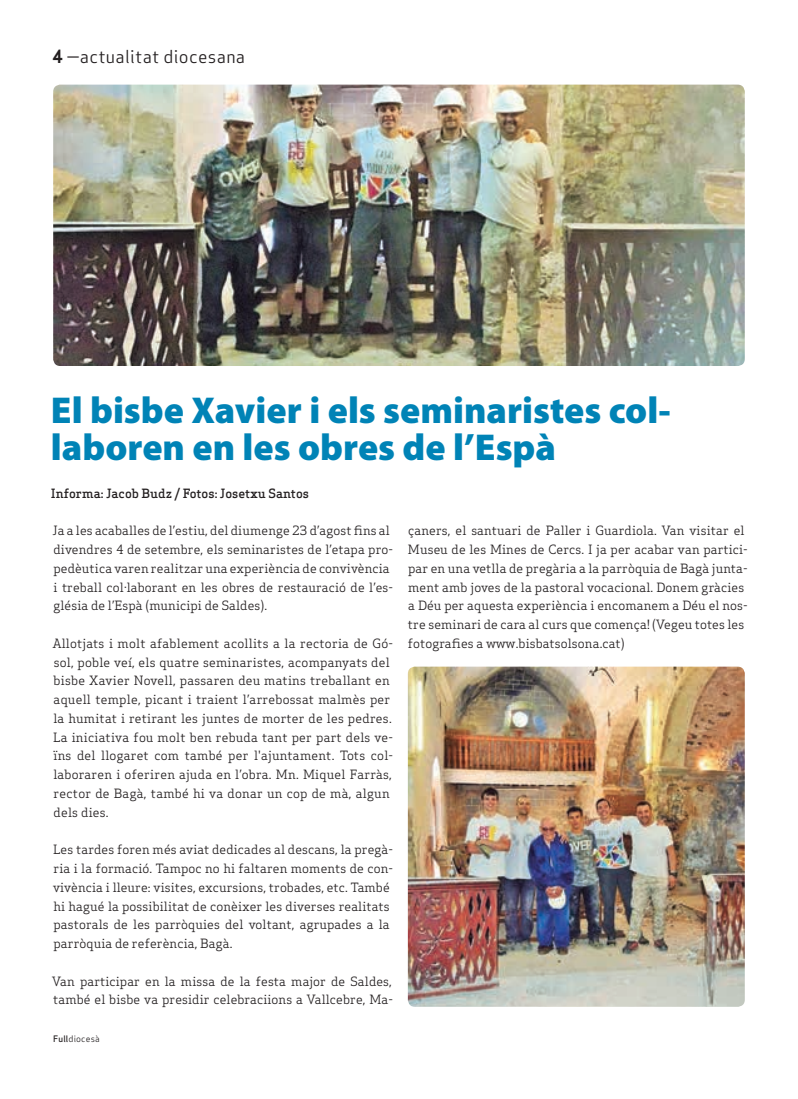
<style>
.page{position:relative;width:798px;height:1099px;background:#fff}
.page>*{position:absolute;margin:0;border:0;box-sizing:border-box;transform-origin:0 0}
.Titulars{font:900 37.5px/37.5px "Myriad Pro";color:#0083b6}
.Capçalera{font:17.5px "Apex Sans Book T";letter-spacing:.02em;color:#231f20}
.Text_General{font:12.5px/18.8px "Apex Serif";letter-spacing:.01em;color:#231f20}
.Autors{font:500 12.5px "Apex Serif";color:#231f20}
.Data_Peu{font:8.75px "Apex Sans Book T";letter-spacing:.02em;color:#231f20}
.s1{font-family:"Apex Sans Bold T"}
.s2{font-family:"Apex Sans Medium T"}
</style>
<div class="page">
<img style="left:53px;top:85px;width:691px;height:281px">
<img style="left:407px;top:666px;width:337px;height:340px">
<p class="Capçalera" style="left:52px;top:46px;width:194px"><span class="s1">4</span> —actualitat diocesana</p>
<p class="Titulars" style="left:51px;top:390px;width:621px">El bisbe Xavier i els seminaristes col· laboren en les obres de l’Espà</p>
<p class="Autors" style="left:51px;top:485px;width:260px">Informa: Jacob Budz / Fotos: Josetxu Santos</p>
<p class="Text_General" style="left:52px;top:521px;width:342px">Ja a les acaballes de l’estiu, del diumenge 23 d’agost fins al divendres 4 de setembre, els seminaristes de l’etapa pro&shy;pedèutica varen realitzar una experiència de convivència i treball col·laborant en les obres de restauració de l’es&shy;glésia de l’Espà (municipi de Saldes).</p>
<p class="Text_General" style="left:53px;top:633px;width:342px">Allotjats i molt afablement acollits a la rectoria de Gó&shy;sol, poble veí, els quatre seminaristes, acompanyats del bisbe Xavier Novell, passaren deu matins treballant en aquell temple, picant i traient l’arrebossat malmès per la humitat i retirant les juntes de morter de les pedres.<br>La iniciativa fou molt ben rebuda tant per part dels ve&shy;ïns del llogaret com també per l'ajuntament. Tots col· laboraren i oferiren ajuda en l’obra. Mn. Miquel Farràs, rector de Bagà, també hi va donar un cop de mà, algun dels dies.</p>
<p class="Text_General" style="left:53px;top:840px;width:341px">Les tardes foren més aviat dedicades al descans, la pregà&shy;ria i la formació. Tampoc no hi faltaren moments de con&shy;vivència i lleure: visites, excursions, trobades, etc. També hi hagué la possibilitat de conèixer les diverses realitats pastorals de les parròquies del voltant, agrupades a la parròquia de referència, Bagà.</p>
<p class="Text_General" style="left:52px;top:971px;width:342px">Van participar en la missa de la festa major de Saldes, també el bisbe va presidir celebraciions a Vallcebre, Ma-</p>
<p class="Data_Peu" style="left:53px;top:1032px;width:48px"><span class="s2">Full</span>diocesà</p>
<p class="Text_General" style="left:408px;top:521px;width:341px">çaners, el santuari de Paller i Guardiola. Van visitar el Museu de les Mines de Cercs. I ja per acabar van partici&shy;par en una vetlla de pregària a la parròquia de Bagà junta&shy;ment amb joves de la pastoral vocacional. Donem gràcies a Déu per aquesta experiència i encomanem a Déu el nos&shy;tre seminari de cara al curs que comença! (Vegeu totes les fotografies a www.bisbatsolsona.cat)</p>
</div>
